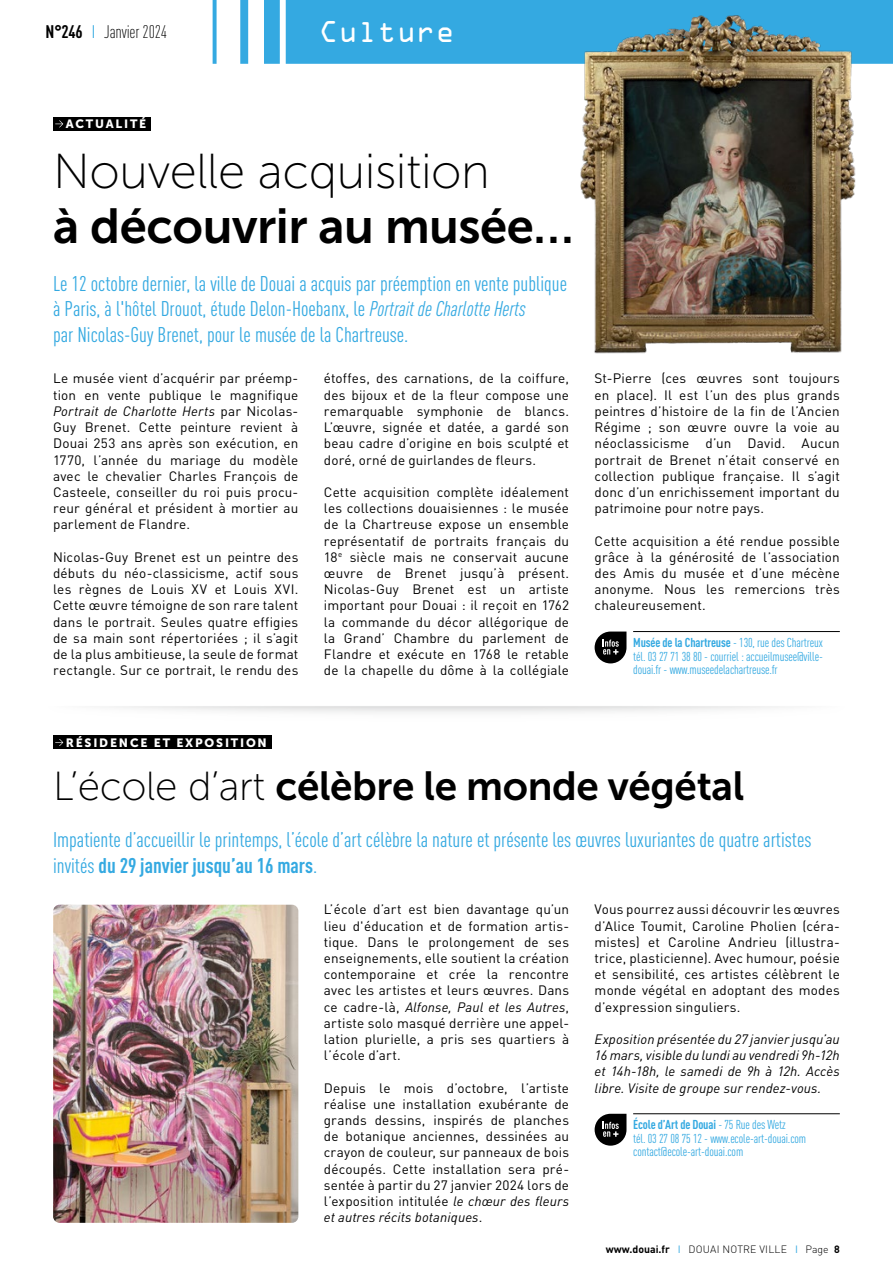
<style>
.page{position:relative;width:893px;height:1276px;background:#fff}
.page>*{position:absolute;margin:0;border:0;box-sizing:border-box;transform-origin:0 0}
.t1{font:49.05px "Museo Sans 100";letter-spacing:-.01em;color:#000}
.t2{font:49.05px "Museo Sans 700";letter-spacing:-.01em;color:#000}
.t3{font:40.5px "Museo Sans 700";letter-spacing:-.01em;color:#000}
.t4{font:27px "OCRA Alternate";color:#fff}
.t5{font:condensed 21px/25.5px "DIN Pro";color:#34a9e1}
.t6{font:300 condensed 18px "DIN Pro";letter-spacing:-.01em;color:#000}
.t7{font:13.5px/16.2px "DIN Pro";letter-spacing:.01em;color:#000;text-align:justify}
.t8{font:italic 13.5px/16.2px "DIN Pro";letter-spacing:.01em;color:#000;text-align:justify}
.t9{font:condensed 12.75px/13.5px "DIN Pro";letter-spacing:-.01em;color:#34a9e1;text-align:justify}
.t10{font:12px "Museo Sans 900";letter-spacing:.15em;color:#fff}
.t11{font:300 10.5px "DIN Pro";letter-spacing:.02em;color:#000}
.s1{font-weight:700}
.s2{font-weight:400;color:#34a9e1}
.s3{font-style:italic}
.s4{font-family:"Museo Sans 100"}
</style>
<div class="page">
<svg style="left:213px;top:0;width:680px;height:64px;background:#4db3e4"></svg>
<img style="left:568px;top:0;width:300px;height:354px">
<hr style="left:633px;top:631px;width:207px;height:1px;background:#000">
<svg style="left:595px;top:631px;width:31px;height:32px"></svg>
<hr style="left:633px;top:1113px;width:207px;height:1px;background:#000">
<svg style="left:595px;top:1113px;width:31px;height:32px"></svg>
<div style="left:53px;top:117px;width:98px;height:13px;background:#000"></div>
<svg style="left:55px;top:120px;width:8px;height:7px"></svg>
<div style="left:53px;top:735px;width:218px;height:14px;background:#000"></div>
<svg style="left:55px;top:739px;width:8px;height:7px"></svg>
<img style="left:53px;top:904px;width:245px;height:318px">
<h3 class="t6" style="left:46px;top:19px;width:123px"><span class="s1">N°246</span> <span class="s2">I</span> Janvier 2024</h3>
<h3 class="t4" style="left:319px;top:20px;width:138px">Culture</h3>
<p class="t10" style="left:66px;top:117px;width:82px">ACTUALITÉ</p>
<h1 class="t1" style="left:53px;top:145px;width:438px">Nouvelle acquisition</h1>
<h1 class="t2" style="left:53px;top:198px;width:522px">à découvrir au musée…</h1>
<h3 class="t5" style="left:53px;top:269px;width:515px">Le 12 octobre dernier, la ville de Douai a acquis par préemption en vente publique à Paris, à l'hôtel Drouot, étude Delon-Hoebanx, le <span class="s3">Portrait de Charlotte Herts<br></span>par Nicolas-Guy Brenet, pour le musée de la Chartreuse.</h3>
<p class="t7" style="left:53px;top:369px;width:247px">Le musée vient d’acquérir par préemp&shy;tion en vente publique le magnifique <span class="s3">Portrait de Charlotte Herts</span> par Nicolas-Guy Brenet. Cette peinture revient à Douai 253 ans après son exécution, en 1770, l’année du mariage du modèle avec le chevalier Charles François de Casteele, conseiller du roi puis procu&shy;reur général et président à mortier au parlement de Flandre.</p>
<p class="t7" style="left:53px;top:547px;width:247px">Nicolas-Guy Brenet est un peintre des débuts du néo-classicisme, actif sous les règnes de Louis XV et Louis XVI.<br>Cette œuvre témoigne de son rare talent dans le portrait. Seules quatre effigies de sa main sont répertoriées ; il s’agit de la plus ambitieuse, la seule de format rectangle. Sur ce portrait, le rendu des</p>
<p class="t10" style="left:66px;top:735px;width:203px">RÉSIDENCE ET EXPOSITION</p>
<p class="t7" style="left:324px;top:369px;width:247px">étoffes, des carnations, de la coiffure, des bijoux et de la fleur compose une remarquable symphonie de blancs.<br>L’œuvre, signée et datée, a gardé son beau cadre d’origine en bois sculpté et doré, orné de guirlandes de fleurs.</p>
<p class="t7" style="left:324px;top:482px;width:247px">Cette acquisition complète idéalement les collections douaisiennes : le musée de la Chartreuse expose un ensemble représentatif de portraits français du 18<sup>e</sup> siècle mais ne conservait aucune œuvre de Brenet jusqu’à présent.<br>Nicolas-Guy Brenet est un artiste important pour Douai : il reçoit en 1762 la commande du décor allégorique de la Grand’ Chambre du parlement de Flandre et exécute en 1768 le retable de la chapelle du dôme à la collégiale</p>
<p class="t7" style="left:595px;top:369px;width:247px">St-Pierre (ces œuvres sont toujours en place). Il est l’un des plus grands peintres d’histoire de la fin de l’Ancien Régime ; son œuvre ouvre la voie au néoclassicisme d’un David. Aucun portrait de Brenet n’était conservé en collection publique française. Il s’agit donc d’un enrichissement important du patrimoine pour notre pays.</p>
<p class="t7" style="left:595px;top:531px;width:247px">Cette acquisition a été rendue possible grâce à la générosité de l’association des Amis du musée et d’une mécène anonyme. Nous les remercions très chaleureusement.</p>
<p class="t9" style="left:633px;top:635px;width:191px"><span class="s1">Musée de la Chartreuse</span> - 130, rue des Chartreux tél. 03 27 71 38 80 - courriel : accueilmusee@ville&shy;douai.fr - www.museedelachartreuse.fr</p>
<h2 class="t3" style="left:53px;top:764px;width:693px"><span class="s4">L’école d’art</span> célèbre le monde végétal</h2>
<h3 class="t5" style="left:53px;top:825px;width:760px">Impatiente d’accueillir le printemps, l’école d’art célèbre la nature et présente les œuvres luxuriantes de quatre artistes invités <span class="s1">du 29 janvier jusqu’au 16 mars</span>.</h3>
<p class="t7" style="left:324px;top:900px;width:247px">L’école d’art est bien davantage qu’un lieu d'éducation et de formation artis&shy;tique. Dans le prolongement de ses enseignements, elle soutient la création contemporaine et crée la rencontre avec les artistes et leurs œuvres. Dans ce cadre-là, <span class="s3">Alfonse, Paul et les Autres</span>, artiste solo masqué derrière une appel&shy;lation plurielle, a pris ses quartiers à l’école d’art.</p>
<p class="t7" style="left:324px;top:1078px;width:247px">Depuis le mois d’octobre, l’artiste réalise une installation exubérante de grands dessins, inspirés de planches de botanique anciennes, dessinées au crayon de couleur, sur panneaux de bois découpés. Cette installation sera pré&shy;sentée à partir du 27 janvier 2024 lors de l’exposition intitulée <span class="s3">le chœur des fleurs et autres récits botaniques</span>.</p>
<p class="t7" style="left:595px;top:900px;width:247px">Vous pourrez aussi découvrir les œuvres d’Alice Toumit, Caroline Pholien (céra&shy;mistes) et Caroline Andrieu (illustra&shy;trice, plasticienne). Avec humour, poésie et sensibilité, ces artistes célèbrent le monde végétal en adoptant des modes d’expression singuliers.</p>
<p class="t8" style="left:595px;top:1029px;width:247px">Exposition présentée du 27 janvier jusqu’au 16 mars, visible du lundi au vendredi 9h-12h et 14h-18h, le samedi de 9h à 12h. Accès libre. Visite de groupe sur rendez-vous.</p>
<p class="t9" style="left:633px;top:1117px;width:175px;text-align:left"><span class="s1">École d’Art de Douai</span> - 75 Rue des Wetz<br>tél. 03 27 08 75 12 - www.ecole-art-douai.com contact@ecole-art-douai.com</p>
<p class="t11" style="left:606px;top:1241px;width:235px"><span class="s1">www.douai.fr</span> <span class="s2">I</span> DOUAI NOTRE VILLE <span class="s2">I</span> Page <span class="s1">8</span></p>
</div>
